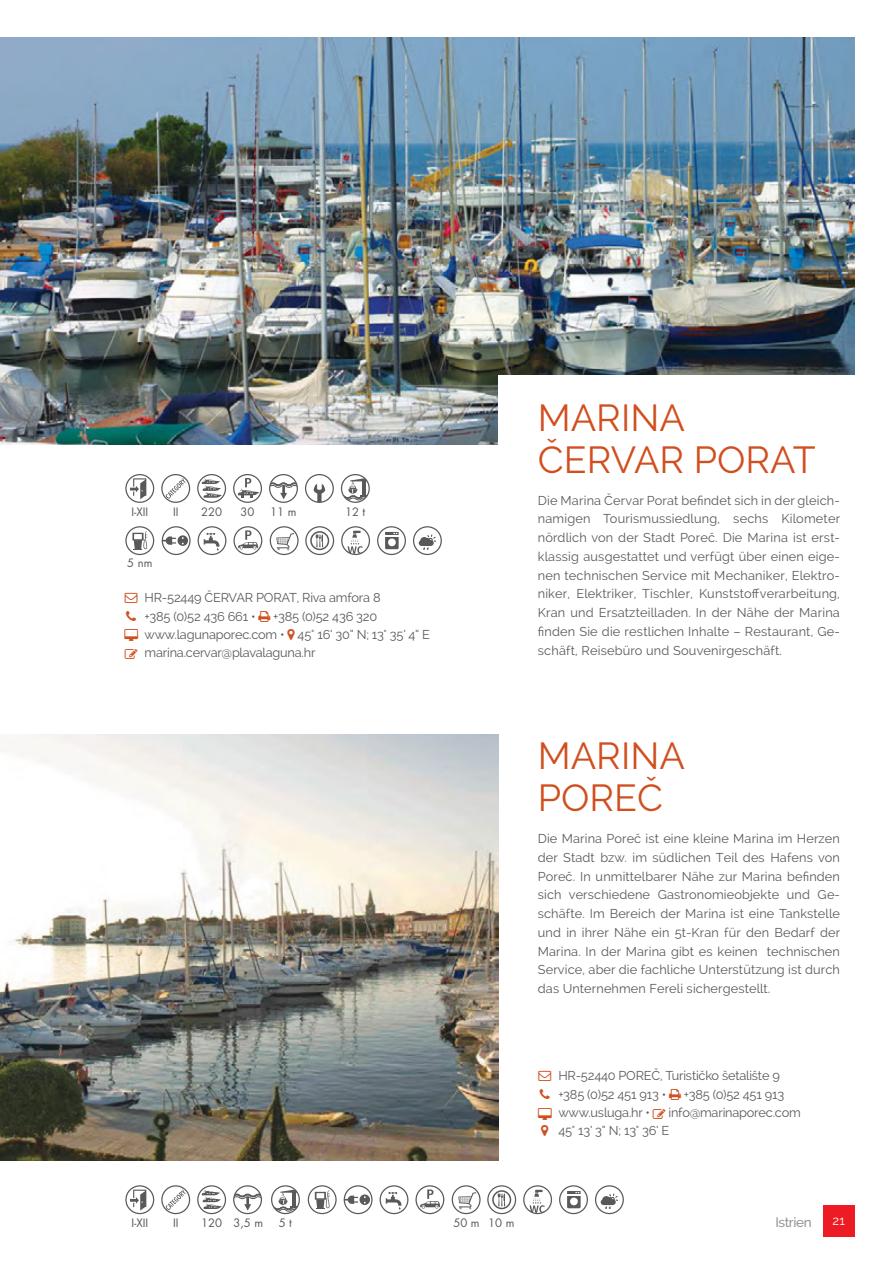
<style>
.page{position:relative;width:893px;height:1276px;background:#fff}
.page>*{position:absolute;margin:0;border:0;box-sizing:border-box;transform-origin:0 0}
.t1{font:37.5px/42px "Raleway";color:#d14e1e}
.t2{font:500 13.5px "Raleway";letter-spacing:-.03em;color:#939598}
.t3{font:12.75px/18.8px "Raleway";letter-spacing:-.015em;color:#58595b}
.t4{font:12.75px "Raleway";color:#fff}
.t5{font:11.25px "Futura";color:#58595b}
</style>
<div class="page">
<div style="left:822px;top:1204px;width:32px;height:32px;background:#ed1c24"></div>
<img style="left:0;top:37px;width:854px;height:408px">
<img style="left:0;top:734px;width:498px;height:426px">
<div style="left:498px;top:375px;width:394px;height:325px;background:#fff"></div>
<svg style="left:130px;top:478px;width:16px;height:21px"></svg>
<div style="left:125px;top:474px;width:29px;height:29px;border:1px solid #58595b;border-radius:50%"></div>
<svg style="left:166px;top:478px;width:19px;height:20px"></svg>
<div style="left:161px;top:474px;width:29px;height:29px;border:1px solid #58595b;border-radius:50%"></div>
<svg style="left:201px;top:478px;width:21px;height:19px"></svg>
<div style="left:197px;top:474px;width:29px;height:29px;border:1px solid #58595b;border-radius:50%"></div>
<svg style="left:237px;top:478px;width:22px;height:19px"></svg>
<div style="left:233px;top:474px;width:29px;height:29px;border:1px solid #58595b;border-radius:50%"></div>
<svg style="left:269px;top:481px;width:28px;height:18px"></svg>
<div style="left:269px;top:474px;width:29px;height:29px;border:1px solid #58595b;border-radius:50%"></div>
<svg style="left:313px;top:484px;width:12px;height:17px"></svg>
<div style="left:305px;top:474px;width:29px;height:29px;border:1px solid #58595b;border-radius:50%"></div>
<svg style="left:204px;top:533px;width:15px;height:17px"></svg>
<div style="left:197px;top:526px;width:29px;height:29px;border:1px solid #58595b;border-radius:50%"></div>
<svg style="left:238px;top:530px;width:20px;height:19px"></svg>
<div style="left:233px;top:526px;width:29px;height:29px;border:1px solid #58595b;border-radius:50%"></div>
<svg style="left:276px;top:533px;width:18px;height:17px"></svg>
<div style="left:270px;top:526px;width:28px;height:29px;border:1px solid #58595b;border-radius:50%"></div>
<svg style="left:310px;top:531px;width:19px;height:19px"></svg>
<div style="left:305px;top:526px;width:29px;height:29px;border:1px solid #58595b;border-radius:50%"></div>
<svg style="left:347px;top:530px;width:16px;height:24px"></svg>
<div style="left:341px;top:526px;width:29px;height:29px;border:1px solid #58595b;border-radius:50%"></div>
<svg style="left:385px;top:532px;width:13px;height:17px"></svg>
<div style="left:377px;top:526px;width:29px;height:29px;border:1px solid #58595b;border-radius:50%"></div>
<svg style="left:418px;top:534px;width:18px;height:16px"></svg>
<div style="left:413px;top:526px;width:29px;height:29px;border:1px solid #58595b;border-radius:50%"></div>
<svg style="left:162px;top:535px;width:26px;height:11px"></svg>
<div style="left:162px;top:526px;width:28px;height:29px;border:1px solid #58595b;border-radius:50%"></div>
<svg style="left:132px;top:531px;width:16px;height:19px"></svg>
<div style="left:125px;top:526px;width:29px;height:29px;border:1px solid #58595b;border-radius:50%"></div>
<svg style="left:341px;top:478px;width:28px;height:23px"></svg>
<div style="left:341px;top:474px;width:29px;height:29px;border:1px solid #58595b;border-radius:50%"></div>
<svg style="left:130px;top:1189px;width:16px;height:21px"></svg>
<div style="left:125px;top:1184px;width:29px;height:29px;border:1px solid #58595b;border-radius:50%"></div>
<svg style="left:166px;top:1188px;width:19px;height:21px"></svg>
<div style="left:161px;top:1184px;width:29px;height:29px;border:1px solid #58595b;border-radius:50%"></div>
<svg style="left:201px;top:1189px;width:21px;height:19px"></svg>
<div style="left:197px;top:1184px;width:29px;height:29px;border:1px solid #58595b;border-radius:50%"></div>
<svg style="left:234px;top:1192px;width:27px;height:18px"></svg>
<div style="left:233px;top:1184px;width:29px;height:29px;border:1px solid #58595b;border-radius:50%"></div>
<svg style="left:271px;top:1189px;width:28px;height:23px"></svg>
<div style="left:271px;top:1184px;width:29px;height:29px;border:1px solid #58595b;border-radius:50%"></div>
<svg style="left:385px;top:1192px;width:16px;height:17px"></svg>
<div style="left:379px;top:1184px;width:29px;height:29px;border:1px solid #58595b;border-radius:50%"></div>
<svg style="left:420px;top:1189px;width:20px;height:19px"></svg>
<div style="left:415px;top:1184px;width:29px;height:29px;border:1px solid #58595b;border-radius:50%"></div>
<svg style="left:458px;top:1192px;width:18px;height:16px"></svg>
<div style="left:451px;top:1184px;width:29px;height:29px;border:1px solid #58595b;border-radius:50%"></div>
<svg style="left:492px;top:1189px;width:19px;height:19px"></svg>
<div style="left:487px;top:1184px;width:29px;height:29px;border:1px solid #58595b;border-radius:50%"></div>
<svg style="left:529px;top:1189px;width:15px;height:23px"></svg>
<div style="left:523px;top:1184px;width:29px;height:29px;border:1px solid #58595b;border-radius:50%"></div>
<svg style="left:567px;top:1191px;width:13px;height:16px"></svg>
<div style="left:559px;top:1184px;width:29px;height:29px;border:1px solid #58595b;border-radius:50%"></div>
<svg style="left:600px;top:1193px;width:18px;height:15px"></svg>
<div style="left:595px;top:1184px;width:28px;height:29px;border:1px solid #58595b;border-radius:50%"></div>
<svg style="left:345px;top:1194px;width:25px;height:10px"></svg>
<div style="left:343px;top:1184px;width:29px;height:29px;border:1px solid #58595b;border-radius:50%"></div>
<svg style="left:315px;top:1190px;width:15px;height:18px"></svg>
<div style="left:308px;top:1184px;width:28px;height:29px;border:1px solid #58595b;border-radius:50%"></div>
<p class="t5" style="left:131px;top:505px;width:18px">I-XII</p>
<p class="t5" style="left:173px;top:505px;width:7px">II</p>
<p class="t5" style="left:201px;top:505px;width:22px">220</p>
<p class="t5" style="left:240px;top:505px;width:15px">30</p>
<p class="t5" style="left:270px;top:505px;width:28px">11 m</p>
<p class="t5" style="left:127px;top:556px;width:27px">5 nm</p>
<p class="t5" style="left:345px;top:505px;width:22px">12 t</p>
<p class="t3" style="left:144px;top:589px;width:237px;line-height:18.3px">HR-52449 ČERVAR PORAT, Riva amfora 8 +385 (0)52 436 661 •</p>
<p class="t3" style="left:144px;top:608px;width:287px;line-height:18.3px;text-indent:129px">+385 (0)52 436 320 www.lagunaporec.com • 45° 16’ 30” N; 13° 35’ 4” E marina.cervar@plavalaguna.hr</p>
<h1 class="t1" style="left:537px;top:400px;width:279px">MARINA<br>ČERVAR PORAT</h1>
<p class="t3" style="left:537px;top:491px;width:304px;text-align:justify">Die Marina Červar Porat befindet sich in der gleich&shy;namigen Tourismussiedlung, sechs Kilometer nördlich von der Stadt Poreč. Die Marina ist erst&shy;klassig ausgestattet und verfügt über einen eige&shy;nen technischen Service mit Mechaniker, Elektro&shy;niker, Elektriker, Tischler, Kunststoffverarbeitung, Kran und Ersatzteilladen. In der Nähe der Marina finden Sie die restlichen Inhalte – Restaurant, Ge&shy;schäft, Reisebüro und Souvenirgeschäft.</p>
<h1 class="t1" style="left:537px;top:738px;width:148px">MARINA<br>POREČ</h1>
<p class="t3" style="left:537px;top:830px;width:304px;text-align:justify">Die Marina Poreč ist eine kleine Marina im Herzen der Stadt bzw. im südlichen Teil des Hafens von Poreč. In unmittelbarer Nähe zur Marina befinden sich verschiedene Gastronomieobjekte und Ge&shy;schäfte. Im Bereich der Marina ist eine Tankstelle und in ihrer Nähe ein 5t-Kran für den Bedarf der Marina. In der Marina gibt es keinen technischen Service, aber die fachliche Unterstützung ist durch das Unternehmen Fereli sichergestellt.</p>
<p class="t3" style="left:558px;top:1067px;width:223px;line-height:18.3px">HR-52440 POREČ, Turističko šetalište 9 +385 (0)52 451 913 •</p>
<p class="t3" style="left:683px;top:1085px;width:102px">+385 (0)52 451 913</p>
<p class="t3" style="left:558px;top:1104px;width:244px;line-height:18.3px;text-indent:110px">info@marinaporec.com<br>45° 13’ 3” N; 13° 36’ E</p>
<p class="t3" style="left:558px;top:1103px;width:93px">www.usluga.hr •</p>
<p class="t5" style="left:201px;top:1216px;width:22px">120</p>
<p class="t5" style="left:279px;top:1216px;width:15px">5 t</p>
<p class="t5" style="left:453px;top:1216px;width:62px">50 m 10 m</p>
<p class="t5" style="left:131px;top:1216px;width:18px">I-XII</p>
<p class="t5" style="left:173px;top:1216px;width:7px">II</p>
<p class="t5" style="left:233px;top:1216px;width:31px">3,5 m</p>
<p class="t2" style="left:775px;top:1216px;width:38px">Istrien</p>
<p class="t4" style="left:832px;top:1215px;width:14px">21</p>
</div>
